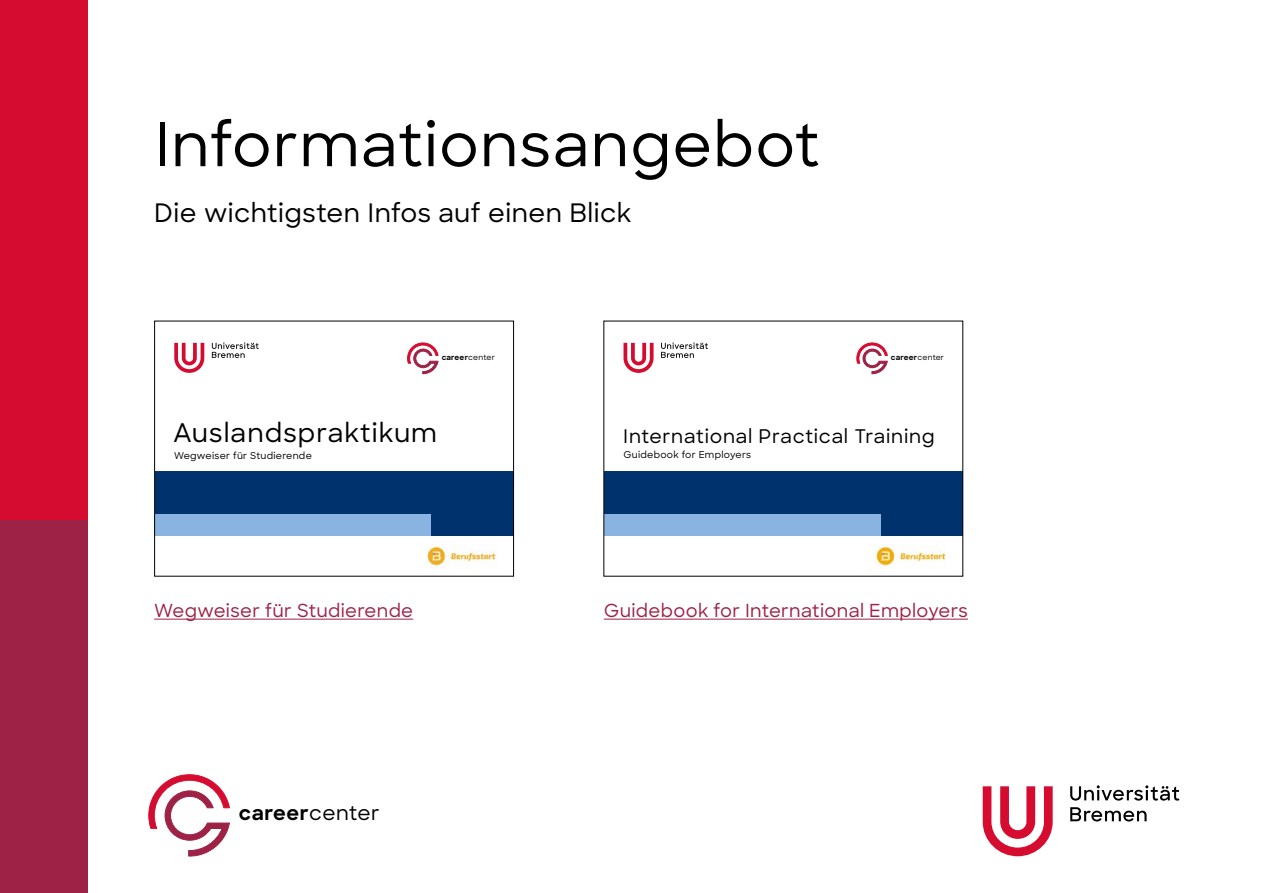
<style>
.page{position:relative;width:1263px;height:893px;background:#fff}
.page>*{position:absolute;margin:0;border:0;box-sizing:border-box;transform-origin:0 0}
.t1{font:500 60px "Sharp Sans";letter-spacing:.02em;color:#000}
.t2{font:500 25.65px "Sharp Sans";letter-spacing:.04em;color:#000}
.t3{font:500 25.5px "Sharp Sans";letter-spacing:.02em;color:#000}
.t4{font:700 19.95px "Sharp Sans";letter-spacing:.03em;color:#000}
.t5{font:500 18.9px "Sharp Sans";letter-spacing:.04em;color:#000}
.t6{font:500 18px "Sharp Sans";letter-spacing:.02em;color:#9d2246}
.t7{font:500 9.45px "Sharp Sans";letter-spacing:.03em;color:#000}
.t8{font:700 7.5px "Sharp Sans";letter-spacing:.03em;color:#000}
.s1{font-weight:500}
</style>
<div class="page">
<svg style="left:1070px;top:807px;width:76px;height:14px"></svg>
<svg style="left:1070px;top:785px;width:109px;height:16px"></svg>
<svg style="left:983px;top:786px;width:70px;height:70px"></svg>
<svg style="left:148px;top:774px;width:82px;height:82px"></svg>
<div style="left:0;top:0;width:87px;height:521px;background:#d50c2f"></div>
<div style="left:0;top:521px;width:87px;height:372px;background:#9d2246"></div>
<hr style="left:154px;top:619px;width:259px;height:1px;background:#9d2246">
<hr style="left:604px;top:619px;width:364px;height:1px;background:#9d2246">
<svg style="left:661px;top:342px;width:47px;height:16px"></svg>
<svg style="left:623px;top:343px;width:30px;height:30px"></svg>
<svg style="left:857px;top:343px;width:30px;height:31px"></svg>
<img style="left:876px;top:546px;width:70px;height:21px">
<div style="left:604px;top:472px;width:359px;height:64px;background:#00326d"></div>
<div style="left:604px;top:514px;width:276px;height:22px;background:#89b4e1"></div>
<svg style="left:212px;top:342px;width:47px;height:16px"></svg>
<svg style="left:174px;top:343px;width:30px;height:30px"></svg>
<svg style="left:407px;top:343px;width:31px;height:31px"></svg>
<img style="left:425px;top:546px;width:72px;height:21px">
<div style="left:155px;top:472px;width:359px;height:64px;background:#00326d"></div>
<div style="left:155px;top:514px;width:276px;height:22px;background:#89b4e1"></div>
<div style="left:154px;top:321px;width:360px;height:256px;border:1px solid #000"></div>
<h1 class="t1" style="left:154px;top:100px;width:667px">Informationsangebot</h1>
<h3 class="t3" style="left:154px;top:194px;width:479px">Die wichtigsten Infos auf einen Blick</h3>
<p class="t8" style="left:442px;top:352px;width:55px">career<span class="s1">center</span></p>
<p class="t8" style="left:891px;top:352px;width:55px">career<span class="s1">center</span></p>
<h2 class="t2" style="left:173px;top:414px;width:266px">Auslandspraktikum</h2>
<p class="t7" style="left:174px;top:449px;width:139px">Wegweiser für Studierende</p>
<p class="t5" style="left:623px;top:422px;width:313px">International Practical Training</p>
<p class="t7" style="left:623px;top:448px;width:129px">Guidebook for Employers</p>
<p class="t6" style="left:154px;top:597px;width:260px">Wegweiser für Studierende</p>
<p class="t6" style="left:604px;top:597px;width:366px">Guidebook for International Employers</p>
<p class="t4" style="left:239px;top:798px;width:142px">career<span class="s1">center</span></p>
</div>
